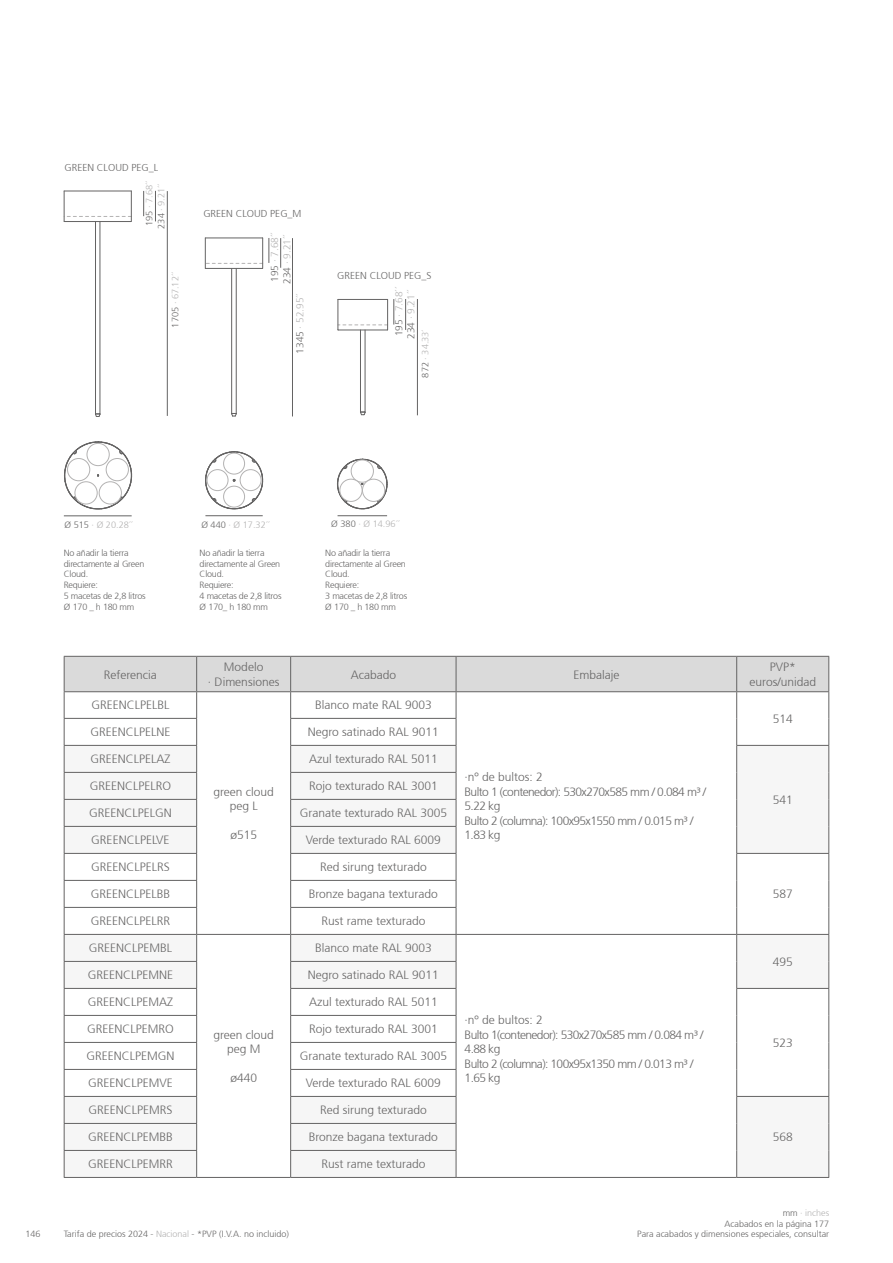
<style>
.page{position:relative;width:893px;height:1263px;background:#fff}
.page>*{position:absolute;margin:0;border:0;box-sizing:border-box;transform-origin:0 0}
.t1{font:300 12px/14.4px "Frutiger 45";color:#646363;text-align:center}
.t2{font:300 12px/14.4px "Frutiger 45";letter-spacing:-.05em;color:#646363}
.t3{font:300 10.05px "Frutiger 45";color:#b3b2b2}
.t4{font:300 10.05px "Frutiger 45";color:#646363}
.t5{font:300 9.15px/12.1px "Frutiger 45";color:#b3b2b2}
.t6{font:300 9px/10.8px "Frutiger 45";letter-spacing:-.025em;color:#646363}
.t7{font:300 9px/10.8px "Frutiger 45";color:#646363;text-align:right}
.s1{color:#646363}
.s2{color:#b3b2b2}
</style>
<div class="page">
<svg style="left:64px;top:657px;width:765px;height:520px"></svg>
<hr style="left:64px;top:1177px;width:133px;height:1px;background:#646363">
<hr style="left:197px;top:1177px;width:94px;height:1px;background:#646363">
<hr style="left:291px;top:1177px;width:165px;height:1px;background:#646363">
<hr style="left:456px;top:1177px;width:281px;height:1px;background:#646363">
<hr style="left:737px;top:1177px;width:92px;height:1px;background:#646363">
<hr style="left:64px;top:656px;width:133px;height:1px;background:#646363">
<hr style="left:64px;top:657px;width:1px;height:34px;background:#646363">
<hr style="left:197px;top:656px;width:94px;height:1px;background:#646363">
<hr style="left:196px;top:657px;width:1px;height:34px;background:#646363">
<hr style="left:291px;top:656px;width:165px;height:1px;background:#646363">
<hr style="left:290px;top:657px;width:1px;height:34px;background:#646363">
<hr style="left:456px;top:656px;width:281px;height:1px;background:#646363">
<hr style="left:456px;top:657px;width:1px;height:34px;background:#646363">
<hr style="left:737px;top:656px;width:92px;height:1px;background:#646363">
<hr style="left:736px;top:657px;width:1px;height:34px;background:#646363">
<hr style="left:828px;top:657px;width:1px;height:34px;background:#646363">
<hr style="left:64px;top:691px;width:133px;height:1px;background:#646363">
<hr style="left:197px;top:691px;width:94px;height:1px;background:#646363">
<hr style="left:291px;top:691px;width:165px;height:1px;background:#646363">
<hr style="left:456px;top:691px;width:281px;height:1px;background:#646363">
<hr style="left:737px;top:691px;width:92px;height:1px;background:#646363">
<svg style="left:63px;top:190px;width:355px;height:327px"></svg>
<p class="t4" style="left:65px;top:162px;width:95px">GREEN CLOUD PEG_L</p>
<p class="t5" style="left:143px;top:229px;width:49px;rotate:-90deg"><span class="s1">195</span> · 7.68´´<br><span class="s1">234</span> · 9.21´´</p>
<p class="t5" style="left:169px;top:327px;width:57px;rotate:-90deg"><span class="s1">1705</span> · 67.12´´</p>
<p class="t4" style="left:203px;top:208px;width:100px">GREEN CLOUD PEG_M</p>
<p class="t3" style="left:269px;top:282px;width:51px;rotate:-90deg"><span class="s1">195</span> · 7.68´´</p>
<p class="t3" style="left:281px;top:284px;width:51px;rotate:-90deg"><span class="s1">234</span> · 9.21´´</p>
<p class="t3" style="left:294px;top:354px;width:62px;rotate:-90deg"><span class="s1">1345</span> · 52.95´´</p>
<p class="t4" style="left:337px;top:270px;width:96px">GREEN CLOUD PEG_S</p>
<p class="t3" style="left:393px;top:336px;width:51px;rotate:-90deg"><span class="s1">195</span> · 7.68´´</p>
<p class="t3" style="left:405px;top:339px;width:51px;rotate:-90deg"><span class="s1">234</span> · 9.21´´</p>
<p class="t5" style="left:419px;top:377px;width:50px;rotate:-90deg"><span class="s1">872</span> · 34.33´</p>
<p class="t6" style="left:26px;top:1229px;width:17px">146</p>
<p class="t5" style="left:64px;top:519px;width:70px"><span class="s1">Ø 515</span> · Ø 20.28´´</p>
<p class="t5" style="left:201px;top:518px;width:70px"><span class="s1">Ø 440</span> · Ø 17.32´´</p>
<p class="t5" style="left:331px;top:518px;width:70px"><span class="s1">Ø 380</span> · Ø 14.96´´</p>
<p class="t6" style="left:64px;top:547px;width:83px">No añadir la tierra directamente al Green<br>Cloud.<br>Requiere:<br>5 macetas de 2,8 litros<br>Ø 170 _ h 180 mm</p>
<p class="t6" style="left:200px;top:547px;width:83px">No añadir la tierra directamente al Green<br>Cloud.<br>Requiere:<br>4 macetas de 2,8 litros<br>Ø 170_ h 180 mm</p>
<p class="t6" style="left:325px;top:547px;width:83px">No añadir la tierra directamente al Green<br>Cloud.<br>Requiere:<br>3 macetas de 2,8 litros<br>Ø 170 _ h 180 mm</p>
<p class="t1" style="left:104px;top:667px;width:55px">Referencia</p>
<p class="t1" style="left:208px;top:660px;width:73px">Modelo<br>· Dimensiones</p>
<p class="t1" style="left:351px;top:667px;width:47px">Acabado</p>
<p class="t1" style="left:573px;top:667px;width:47px">Embalaje</p>
<p class="t1" style="left:749px;top:660px;width:68px">PVP* euros/unidad</p>
<p class="t1" style="left:91px;top:698px;width:79px">GREENCLPELBL</p>
<p class="t1" style="left:315px;top:698px;width:118px">Blanco mate RAL 9003</p>
<p class="t1" style="left:90px;top:725px;width:82px">GREENCLPELNE</p>
<p class="t1" style="left:308px;top:725px;width:133px">Negro satinado RAL 9011</p>
<p class="t1" style="left:90px;top:752px;width:82px">GREENCLPELAZ</p>
<p class="t1" style="left:309px;top:752px;width:130px">Azul texturado RAL 5011</p>
<p class="t1" style="left:773px;top:712px;width:22px">514</p>
<p class="t2" style="left:465px;top:770px;width:243px">·nº de bultos: 2<br>Bulto 1 (contenedor): 530x270x585 mm / 0.084 m³ /<br>5.22 kg<br>Bulto 2 (columna): 100x95x1550 mm / 0.015 m³ /<br>1.83 kg</p>
<p class="t1" style="left:90px;top:779px;width:83px">GREENCLPELRO</p>
<p class="t1" style="left:309px;top:779px;width:130px">Rojo texturado RAL 3001</p>
<p class="t1" style="left:89px;top:806px;width:84px">GREENCLPELGN</p>
<p class="t1" style="left:300px;top:806px;width:149px">Granate texturado RAL 3005</p>
<p class="t1" style="left:91px;top:833px;width:80px">GREENCLPELVE</p>
<p class="t1" style="left:306px;top:833px;width:137px">Verde texturado RAL 6009</p>
<p class="t1" style="left:91px;top:860px;width:80px">GREENCLPELRS</p>
<p class="t1" style="left:320px;top:860px;width:108px">Red sirung texturado</p>
<p class="t1" style="left:91px;top:887px;width:81px">GREENCLPELBB</p>
<p class="t1" style="left:309px;top:887px;width:131px">Bronze bagana texturado</p>
<p class="t1" style="left:773px;top:887px;width:22px">587</p>
<p class="t1" style="left:91px;top:914px;width:81px">GREENCLPELRR</p>
<p class="t1" style="left:321px;top:914px;width:106px">Rust rame texturado</p>
<p class="t1" style="left:89px;top:941px;width:85px">GREENCLPEMBL</p>
<p class="t1" style="left:213px;top:785px;width:62px">green cloud peg L</p>
<p class="t1" style="left:230px;top:828px;width:28px">ø515</p>
<p class="t1" style="left:773px;top:793px;width:22px">541</p>
<p class="t1" style="left:315px;top:941px;width:118px">Blanco mate RAL 9003</p>
<p class="t1" style="left:88px;top:968px;width:87px">GREENCLPEMNE</p>
<p class="t1" style="left:308px;top:968px;width:133px">Negro satinado RAL 9011</p>
<p class="t1" style="left:88px;top:995px;width:87px">GREENCLPEMAZ</p>
<p class="t1" style="left:309px;top:995px;width:130px">Azul texturado RAL 5011</p>
<p class="t1" style="left:773px;top:955px;width:22px">495</p>
<p class="t2" style="left:465px;top:1013px;width:240px">·nº de bultos: 2<br>Bulto 1(contenedor): 530x270x585 mm / 0.084 m³ /<br>4.88 kg<br>Bulto 2 (columna): 100x95x1350 mm / 0.013 m³ /<br>1.65 kg</p>
<p class="t1" style="left:87px;top:1022px;width:88px">GREENCLPEMRO</p>
<p class="t1" style="left:309px;top:1022px;width:130px">Rojo texturado RAL 3001</p>
<p class="t1" style="left:86px;top:1049px;width:90px">GREENCLPEMGN</p>
<p class="t1" style="left:300px;top:1049px;width:149px">Granate texturado RAL 3005</p>
<p class="t1" style="left:88px;top:1076px;width:86px">GREENCLPEMVE</p>
<p class="t1" style="left:306px;top:1076px;width:137px">Verde texturado RAL 6009</p>
<p class="t1" style="left:88px;top:1103px;width:86px">GREENCLPEMRS</p>
<p class="t1" style="left:320px;top:1103px;width:108px">Red sirung texturado</p>
<p class="t1" style="left:88px;top:1130px;width:86px">GREENCLPEMBB</p>
<p class="t1" style="left:309px;top:1130px;width:131px">Bronze bagana texturado</p>
<p class="t1" style="left:773px;top:1130px;width:22px">568</p>
<p class="t1" style="left:88px;top:1157px;width:86px">GREENCLPEMRR</p>
<p class="t1" style="left:321px;top:1157px;width:106px">Rust rame texturado</p>
<p class="t1" style="left:213px;top:1028px;width:62px">green cloud peg M</p>
<p class="t1" style="left:230px;top:1071px;width:28px">ø440</p>
<p class="t1" style="left:773px;top:1036px;width:22px">523</p>
<p class="t7" style="left:64px;top:1229px;width:227px">Tarifa de precios 2024 - <span class="s2">Nacional</span> - *PVP (I.V.A. no incluido)</p>
<p class="t7" style="left:637px;top:1207px;width:194px">mm <span class="s2">· inches<br></span>Acabados en la página 177<br>Para acabados y dimensiones especiales, consultar</p>
</div>
